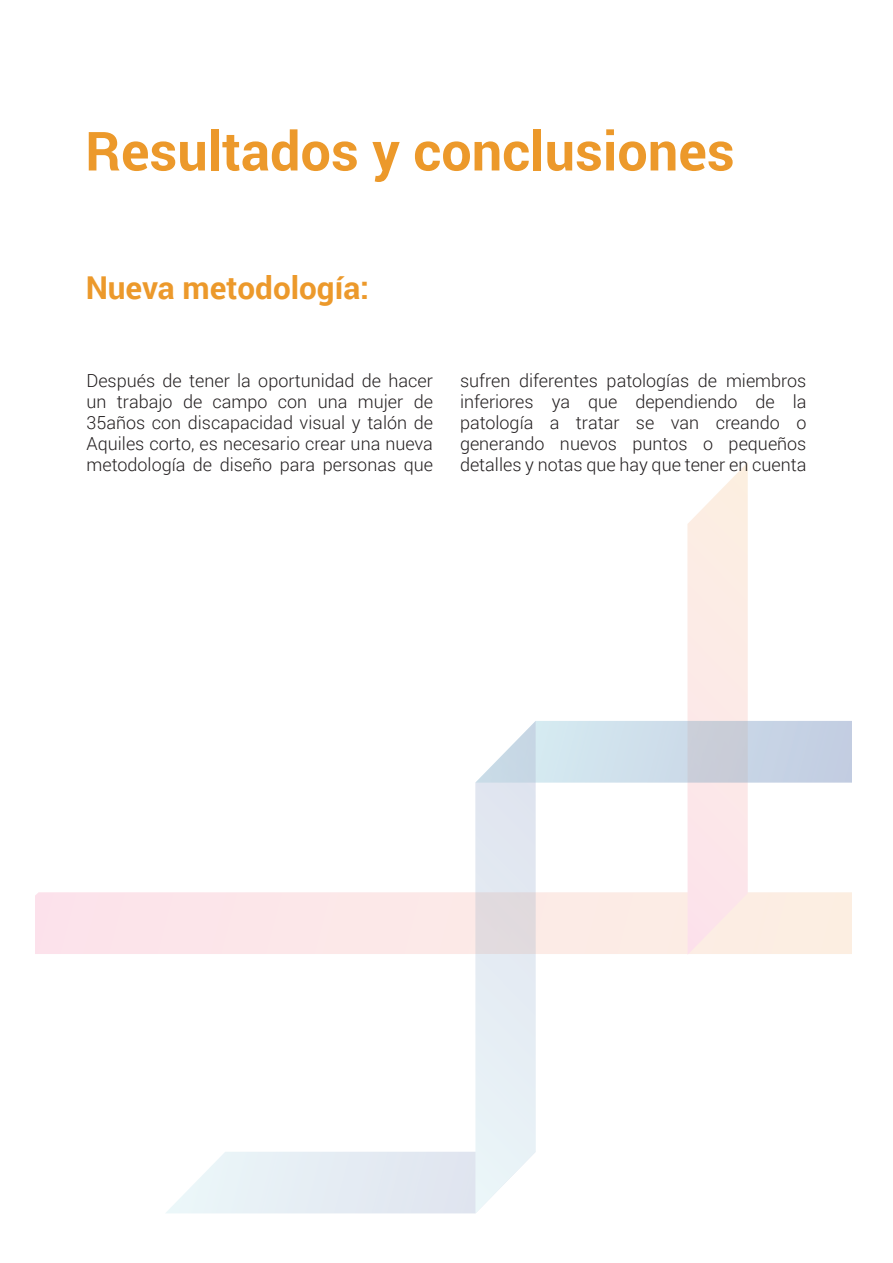
<style>
.page{position:relative;width:893px;height:1263px;background:#fff}
.page>*{position:absolute;margin:0;border:0;box-sizing:border-box;transform-origin:0 0}
.t1{font:700 54px "Roboto";color:#ec992b}
.t2{font:700 31.5px "Roboto";color:#ec992b}
.t3{font:300 18px/21px "Roboto";color:#231f20;text-align:justify}
</style>
<div class="page">
<div style="left:35px;top:892px;width:130px;height:62px;background:#fce3ea"></div>
<svg style="left:165px;top:463px;width:686px;height:750px"></svg>
<h1 class="t1" style="left:85px;top:113px;width:651px">Resultados y conclusiones</h1>
<h2 class="t2" style="left:85px;top:266px;width:285px">Nueva metodología:</h2>
<p class="t3" style="left:87px;top:370px;width:348px">Después de tener la oportunidad de hacer un trabajo de campo con una mujer de 35años con discapacidad visual y talón de Aquiles corto, es necesario crear una nueva metodología de diseño para personas que</p>
<p class="t3" style="left:460px;top:370px;width:348px">sufren diferentes patologías de miembros inferiores ya que dependiendo de la patología a tratar se van creando o generando nuevos puntos o pequeños detalles y notas que hay que tener en cuenta</p>
</div>
